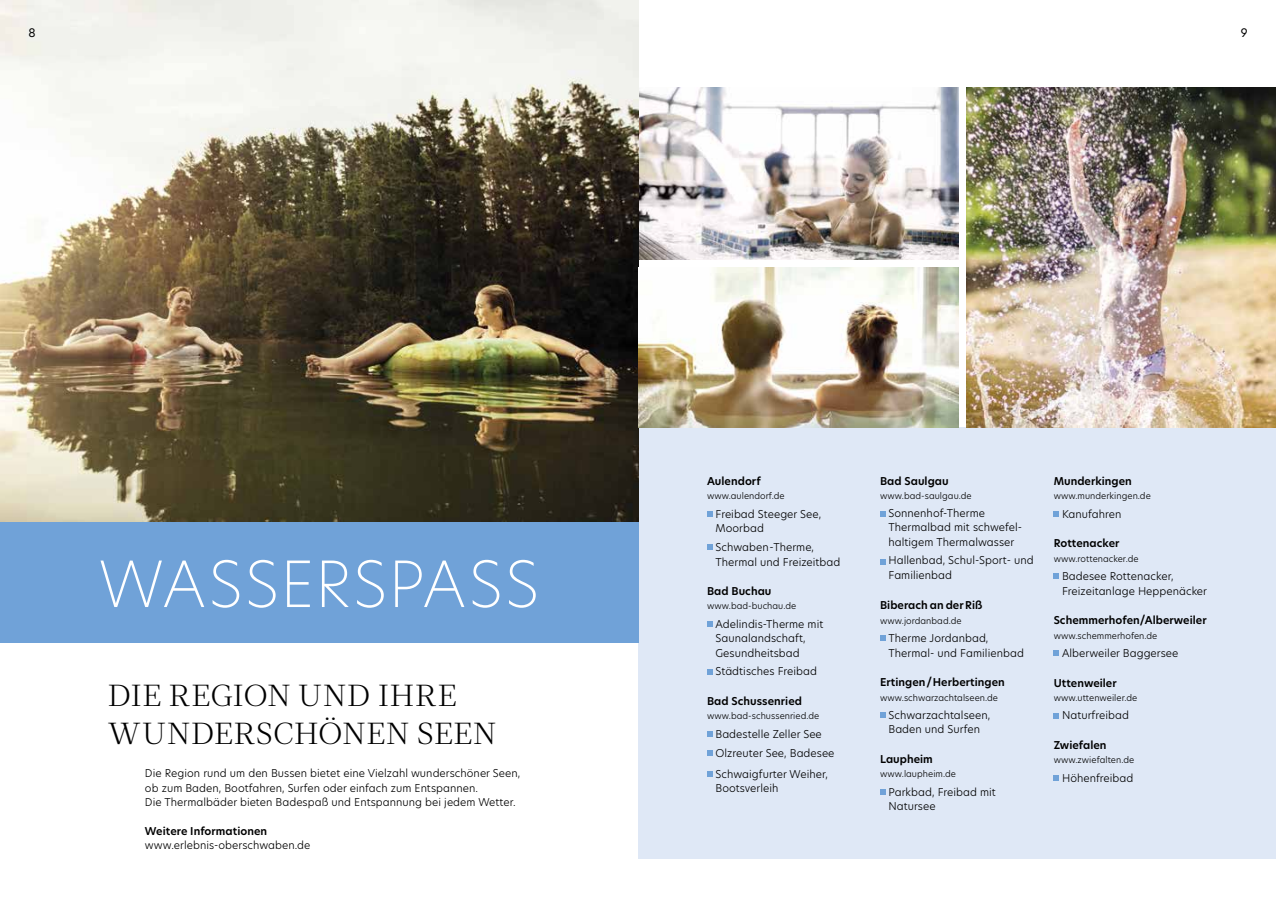
<style>
.page{position:relative;width:1276px;height:922px;background:#fff}
.page>*{position:absolute;margin:0;border:0;box-sizing:border-box;transform-origin:0 0}
.t1{font:200 62.5px "Hero New";letter-spacing:.02em;color:#fff}
.t2{font:300 31.25px/37.5px "Velino Text";letter-spacing:.025em;color:#000}
.t3{font:11.62px "Hero New";color:#000}
.t4{font:300 10.62px/14.4px "Hero New";letter-spacing:.005em;color:#000}
.t5{font:600 10.62px "Hero New";letter-spacing:.005em;color:#000}
.t6{font:300 8.75px "Hero New";letter-spacing:.005em;color:#000}
</style>
<div class="page">
<div style="left:638px;top:427px;width:638px;height:430px;background:#dfe8f6"></div>
<img style="left:966px;top:87px;width:310px;height:340px">
<img style="left:638px;top:87px;width:320px;height:172px">
<div style="left:0;top:521px;width:638px;height:121px;background:#70a2d8"></div>
<img style="left:0;top:0;width:638px;height:521px">
<img style="left:638px;top:267px;width:320px;height:160px">
<svg style="left:707px;top:511px;width:5px;height:5px"></svg>
<svg style="left:707px;top:544px;width:5px;height:5px"></svg>
<svg style="left:707px;top:621px;width:5px;height:5px"></svg>
<svg style="left:707px;top:669px;width:5px;height:5px"></svg>
<svg style="left:707px;top:731px;width:5px;height:5px"></svg>
<svg style="left:707px;top:750px;width:5px;height:5px"></svg>
<svg style="left:707px;top:771px;width:5px;height:5px"></svg>
<svg style="left:880px;top:511px;width:5px;height:5px"></svg>
<svg style="left:880px;top:559px;width:5px;height:5px"></svg>
<svg style="left:880px;top:635px;width:5px;height:6px"></svg>
<svg style="left:880px;top:712px;width:5px;height:5px"></svg>
<svg style="left:880px;top:789px;width:5px;height:5px"></svg>
<svg style="left:1053px;top:511px;width:6px;height:5px"></svg>
<svg style="left:1053px;top:573px;width:6px;height:6px"></svg>
<svg style="left:1053px;top:650px;width:6px;height:5px"></svg>
<svg style="left:1053px;top:713px;width:6px;height:5px"></svg>
<svg style="left:1053px;top:775px;width:6px;height:5px"></svg>
<p class="t3" style="left:28px;top:25px;width:9px">8</p>
<p class="t3" style="left:1240px;top:25px;width:8px">9</p>
<h1 class="t1" style="left:99px;top:541px;width:442px">WASSERSPASS</h1>
<h2 class="t2" style="left:108px;top:676px;width:390px">DIE REGION UND IHRE<br>WUNDERSCHÖNEN SEEN</h2>
<p class="t4" style="left:145px;top:765px;width:377px">Die Region rund um den Bussen bietet eine Vielzahl wunderschöner Seen, ob zum Baden, Bootfahren, Surfen oder einfach zum Entspannen.<br>Die Thermalbäder bieten Badespaß und Entspannung bei jedem Wetter.</p>
<p class="t5" style="left:145px;top:823px;width:124px">Weitere Informationen</p>
<p class="t4" style="left:145px;top:837px;width:167px">www.erlebnis-oberschwaben.de</p>
<p class="t5" style="left:707px;top:474px;width:55px">Aulendorf</p>
<p class="t6" style="left:707px;top:490px;width:79px">www.aulendorf.de</p>
<p class="t4" style="left:715px;top:506px;width:107px">Freibad Steeger See,<br>Moorbad</p>
<p class="t4" style="left:715px;top:539px;width:126px">Schwaben-Therme,<br>Thermal und Freizeitbad</p>
<p class="t5" style="left:707px;top:583px;width:66px">Bad Buchau</p>
<p class="t6" style="left:707px;top:600px;width:91px">www.bad-buchau.de</p>
<p class="t4" style="left:715px;top:616px;width:109px">Adelindis-Therme mit<br>Saunalandschaft,<br>Gesundheitsbad</p>
<p class="t4" style="left:715px;top:664px;width:103px">Städtisches Freibad</p>
<p class="t5" style="left:707px;top:693px;width:96px">Bad Schussenried</p>
<p class="t6" style="left:707px;top:710px;width:114px">www.bad-schussenried.de</p>
<p class="t4" style="left:715px;top:724px;width:121px;line-height:18.8px">Badestelle Zeller See<br>Olzreuter See, Badesee</p>
<p class="t4" style="left:715px;top:766px;width:114px">Schwaigfurter Weiher,<br>Bootsverleih</p>
<p class="t5" style="left:880px;top:474px;width:70px">Bad Saulgau</p>
<p class="t6" style="left:880px;top:490px;width:93px">www.bad-saulgau.de</p>
<p class="t4" style="left:888px;top:505px;width:133px">Sonnenhof-Therme<br>Thermalbad mit schwefel&shy;haltigem Thermalwasser</p>
<p class="t4" style="left:888px;top:552px;width:147px">Hallenbad, Schul-Sport- und<br>Familienbad</p>
<p class="t5" style="left:880px;top:598px;width:104px">Biberach an der Riß</p>
<p class="t6" style="left:880px;top:614px;width:83px">www.jordanbad.de</p>
<p class="t4" style="left:888px;top:630px;width:137px">Therme Jordanbad,<br>Thermal- und Familienbad</p>
<p class="t5" style="left:880px;top:674px;width:126px">Ertingen/Herbertingen</p>
<p class="t6" style="left:880px;top:691px;width:119px">www.schwarzachtalseen.de</p>
<p class="t4" style="left:888px;top:707px;width:103px">Schwarzachtalseen,<br>Baden und Surfen</p>
<p class="t5" style="left:880px;top:751px;width:54px">Laupheim</p>
<p class="t6" style="left:880px;top:768px;width:77px">www.laupheim.de</p>
<p class="t4" style="left:888px;top:784px;width:109px">Parkbad, Freibad mit<br>Natursee</p>
<p class="t5" style="left:1053px;top:474px;width:80px">Munderkingen</p>
<p class="t6" style="left:1053px;top:490px;width:99px">www.munderkingen.de</p>
<p class="t4" style="left:1062px;top:506px;width:61px">Kanufahren</p>
<p class="t5" style="left:1053px;top:536px;width:67px">Rottenacker</p>
<p class="t6" style="left:1053px;top:552px;width:86px">www.rottenacker.de</p>
<p class="t4" style="left:1062px;top:569px;width:146px">Badesee Rottenacker,<br>Freizeitanlage Heppenäcker</p>
<p class="t5" style="left:1053px;top:613px;width:155px">Schemmerhofen/Alberweiler</p>
<p class="t6" style="left:1053px;top:629px;width:105px">www.schemmerhofen.de</p>
<p class="t4" style="left:1062px;top:645px;width:118px">Alberweiler Baggersee</p>
<p class="t5" style="left:1053px;top:675px;width:65px">Uttenweiler</p>
<p class="t6" style="left:1053px;top:691px;width:85px">www.uttenweiler.de</p>
<p class="t4" style="left:1062px;top:708px;width:68px">Naturfreibad</p>
<p class="t5" style="left:1053px;top:737px;width:54px">Zwiefalen</p>
<p class="t6" style="left:1053px;top:754px;width:82px">www.zwiefalten.de</p>
<p class="t4" style="left:1062px;top:770px;width:73px">Höhenfreibad</p>
</div>
